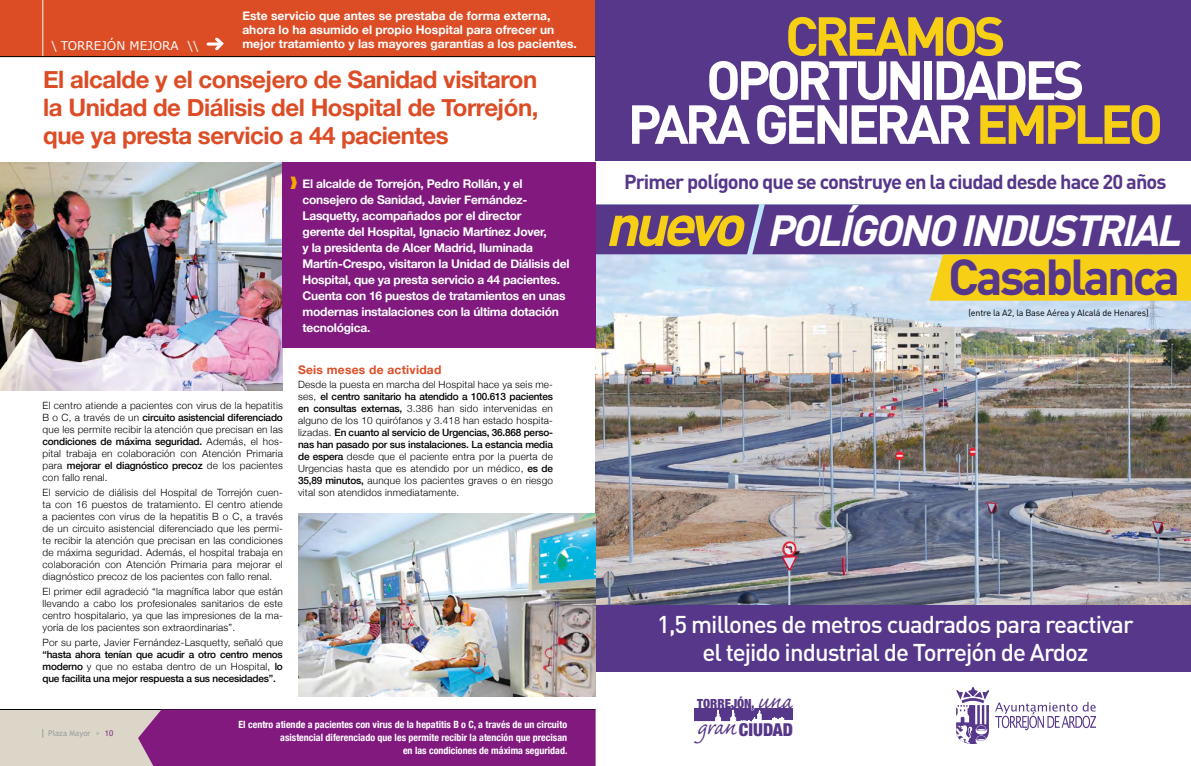
<style>
.page{position:relative;width:1191px;height:766px;background:#fff}
.page>*{position:absolute;margin:0;border:0;box-sizing:border-box;transform-origin:0 0}
.t1{font:700 54px/44px "DIN";letter-spacing:-.08em;color:#fff;text-align:center}
.t2{font:700 54px "DIN";letter-spacing:-.08em;color:#f7d016}
.t3{font:700 49.8px "DIN";color:#56378a}
.t4{font:italic 700 43px "DIN";color:#fff}
.t5{font:27.5px "Caflisch Script Pro";color:#56378a}
.t6{font:700 24px/28px "Helvetica Neue";letter-spacing:-.02em;color:#dc4d26;text-align:justify}
.t7{font:500 24px/28px "DIN";letter-spacing:-.04em;color:#fff;text-align:center}
.t8{font:700 20px "DIN";letter-spacing:-.045em;color:#56378a}
.t9{font:900 condensed 17.8px "Helvetica Neue";color:#56378a}
.t10{font:900 condensed 12.7px "Helvetica Neue";color:#56378a}
.t11{font:700 12px/16px "Helvetica Neue";letter-spacing:-.02em;color:#fff}
.t12{font:700 12px/14px "Helvetica Neue";color:#fff}
.t13{font:700 12px "Helvetica Neue";letter-spacing:.02em;color:#dc4d26}
.t14{font:12px "Verdana";color:#fff}
.t15{font:300 10px/12px "Helvetica Neue";letter-spacing:.02em;color:#000;text-align:justify}
.t16{font:700 condensed 10px/12.8px "Helvetica Neue";color:#fff;text-align:right}
.t17{font:500 10px/12px "Helvetica Neue";letter-spacing:-.02em;color:#000;text-align:justify}
.t18{font:9px "DIN";letter-spacing:-.02em;color:#000}
.t19{font:8px "Trebuchet MS";color:#9c9e9f}
.s1{color:#f7a800}
.s2{font-weight:500}
.s3{font-weight:300}
.s4{color:#f7d016}
.s5{font-size:58px;color:#f7d016}
.s6{font-family:"Caflisch Script Pro";font-weight:400;font-stretch:normal;font-size:27.1px}
.s7{color:#803689}
</style>
<div class="page">
<div style="left:0;top:709px;width:595px;height:56px;background:#dcd6c9"></div>
<hr style="left:0;top:709px;width:595px;height:1px;background:#000">
<div style="left:0;top:0;width:595px;height:56px;background:#dc4d26"></div>
<hr style="left:43px;top:0;width:1px;height:56px;background:#fff">
<svg style="left:207px;top:37px;width:17px;height:14px"></svg>
<div style="left:595px;top:0;width:596px;height:160px;background:#56378a"></div>
<img style="left:595px;top:300px;width:596px;height:304px">
<svg style="left:956px;top:687px;width:33px;height:56px"></svg>
<svg style="left:995px;top:702px;width:101px;height:28px"></svg>
<svg style="left:595px;top:204px;width:596px;height:96px;background:#998690"></svg>
<div style="left:595px;top:604px;width:596px;height:67px;background:#56378a"></div>
<svg style="left:694px;top:708px;width:99px;height:14px"></svg>
<hr style="left:0;top:56px;width:595px;height:1px;background:#000">
<div style="left:138px;top:709px;width:457px;height:56px;background:#81197f"></div>
<img style="left:0;top:162px;width:283px;height:228px">
<div style="left:282px;top:162px;width:313px;height:185px;background:#81197f"></div>
<img style="left:298px;top:513px;width:297px;height:183px">
<p class="t14" style="left:51px;top:38px;width:149px">\ TORREJÓN MEJORA \\</p>
<p class="t12" style="left:242px;top:9px;width:336px">Este servicio que antes se prestaba de forma externa, ahora lo ha asumido el propio Hospital para ofrecer un mejor tratamiento y las mayores garantías a los pacientes.</p>
<h3 class="t6" style="left:43px;top:65px;width:497px">El alcalde y el consejero de Sanidad visitaron la Unidad de Diálisis del Hospital de Torrejón, que ya presta servicio a 44 pacientes</h3>
<p class="t11" style="left:302px;top:175px;width:268px;text-indent:-12px"><span class="s1">❱</span> El alcalde de Torrejón, Pedro Rollán, y el consejero de Sanidad, Javier Fernández-Lasquetty, acompañados por el director<br>gerente del Hospital, Ignacio Martínez Jover,<br>y la presidenta de Alcer Madrid, Iluminada Martín-Crespo, visitaron la Unidad de Diálisis del Hospital, que ya presta servicio a 44 pacientes.<br>Cuenta con 16 puestos de tratamientos en unas modernas instalaciones con la última dotación tecnológica.</p>
<p class="t15" style="left:43px;top:399px;width:242px">El centro atiende a pacientes con virus de la hepatitis B o C, a través de un <span class="s2">circuito asistencial diferenciado </span>que les permite recibir la atención que precisan en las <span class="s2">condiciones de máxima seguridad.</span> Además, el hos&shy;pital trabaja en colaboración con Atención Primaria para <span class="s2">mejorar el diagnóstico precoz</span> de los pacientes con fallo renal.</p>
<p class="t15" style="left:43px;top:486px;width:242px">El servicio de diálisis del Hospital de Torrejón cuen&shy;ta con 16 puestos de tratamiento. El centro atiende a pacientes con virus de la hepatitis B o C, a través de un circuito asistencial diferenciado que les permi&shy;te recibir la atención que precisan en las condiciones de máxima seguridad. Además, el hospital trabaja en colaboración con Atención Primaria para mejorar el diagnóstico precoz de los pacientes con fallo renal.</p>
<p class="t15" style="left:43px;top:585px;width:242px">El primer edil agradeció “la magnífica labor que están llevando a cabo los profesionales sanitarios de este centro hospitalario, ya que las impresiones de la ma&shy;yoría de los pacientes son extraordinarias”.</p>
<p class="t15" style="left:43px;top:635px;width:242px">Por su parte, Javier Fernández-Lasquetty, señaló que</p>
<p class="t17" style="left:43px;top:648px;width:242px">“hasta ahora tenían que acudir a otro centro menos moderno <span class="s3">y que no estaba dentro de un Hospital,</span> lo que facilita una mejor respuesta a sus necesidades”.</p>
<p class="t13" style="left:298px;top:361px;width:145px">Seis meses de actividad</p>
<p class="t15" style="left:298px;top:378px;width:256px">Desde la puesta en marcha del Hospital hace ya seis me&shy;ses, <span class="s2">el centro sanitario ha atendido a 100.613 pacientes en consultas externas,</span> 3.386 han sido intervenidas en alguno de los 10 quirófanos y 3.418 han estado hospita&shy;lizadas. <span class="s2">En cuanto al servicio de Urgencias, 36.868 perso&shy;nas han pasado por sus instalaciones. La estancia media de espera</span> desde que el paciente entra por la puerta de Urgencias hasta que es atendido por un médico, <span class="s2">es de 35,89 minutos,</span> aunque los pacientes graves o en riesgo vital son atendidos inmediatamente.</p>
<h1 class="t2" style="left:785px;top:1px;width:222px">Creamos</h1>
<h1 class="t1" style="left:627px;top:56px;width:537px">oportunidades<br>para generar <span class="s4">empleo</span></h1>
<h3 class="t8" style="left:624px;top:169px;width:544px">Primer polígono que se construye en la ciudad desde hace 20 años</h3>
<h3 class="t4" style="left:604px;top:203px;width:272px"><span class="s5">nuevo</span> POLÍGONO</h3>
<h3 class="t4" style="left:959px;top:203px;width:24px">INDUSTRIAL</h3>
<h2 class="t3" style="left:948px;top:244px;width:233px">Casablanca</h2>
<p class="t18" style="left:968px;top:307px;width:182px">(entre la A2, la Base Aérea y Alcalá de Henares)</p>
<h3 class="t7" style="left:657px;top:609px;width:478px">1,5 millones de metros cuadrados para reactivar el tejido industrial de Torrejón de Ardoz</h3>
<p class="t10" style="left:697px;top:695px;width:96px">TORREJÓN, <span class="s6">una</span></p>
<p class="t19" style="left:48px;top:728px;width:67px">Plaza Mayor &gt; <span class="s7">10</span></p>
<p class="t16" style="left:238px;top:718px;width:330px">El centro atiende a pacientes con virus de la hepatitis B o C, a través de un circuito</p>
<h3 class="t5" style="left:697px;top:712px;width:40px">gran</h3>
<h3 class="t9" style="left:739px;top:718px;width:20px">CIUDAD</h3>
<p class="t16" style="left:280px;top:730px;width:289px">asistencial diferenciado que les permite recibir la atención que precisan en las condiciones de máxima seguridad.</p>
</div>
